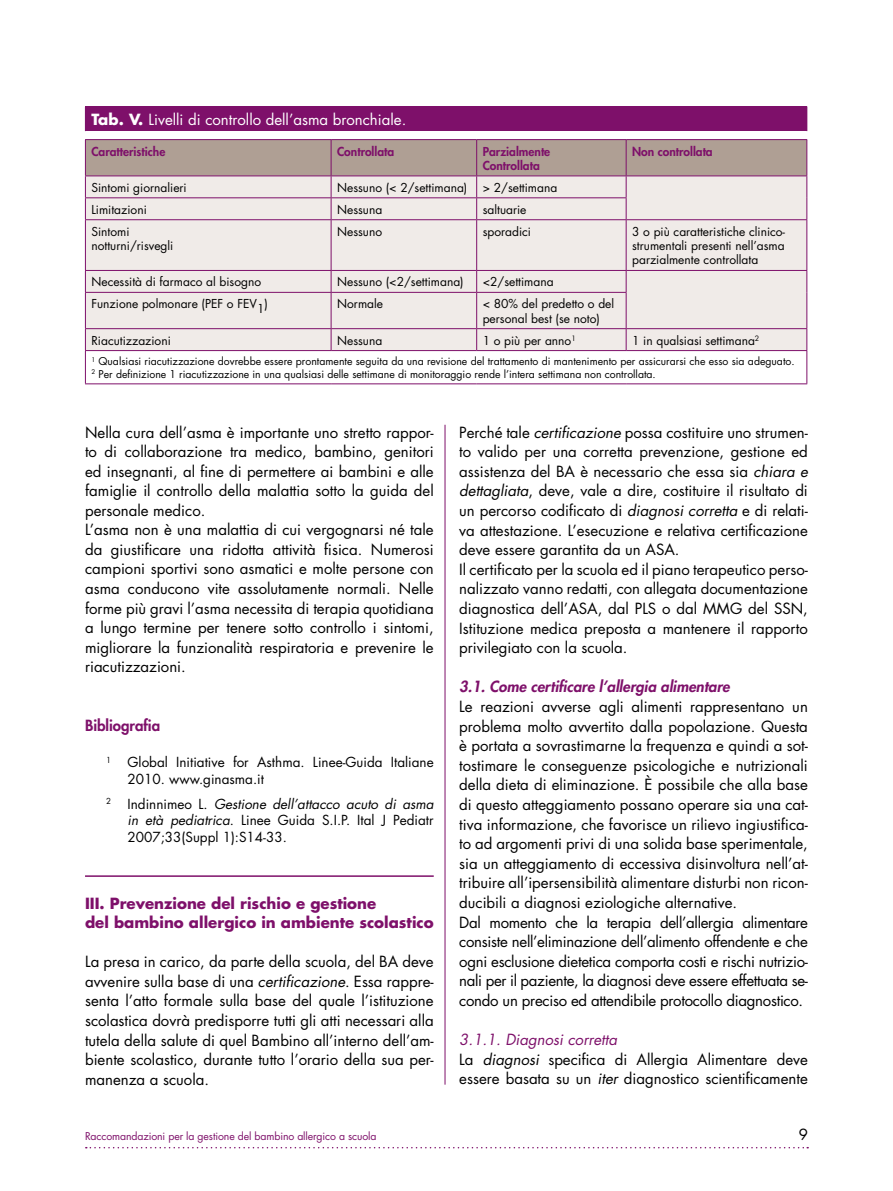
<style>
.page{position:relative;width:893px;height:1191px;background:#fff}
.page>*{position:absolute;margin:0;border:0;box-sizing:border-box;transform-origin:0 0}
.t1{font:15px/19.6px "Futura Std";color:#000}
.t2{font:700 15px/19.5px "Futura Std";color:#7e106a}
.t3{font:15px "Futura Std";color:#fff}
.t4{font:italic 800 15px "Futura Std";color:#7e106a}
.t5{font:800 15px "Futura Std";color:#7e106a}
.t6{font:13.5px/16.5px "Futura Std";color:#000}
.t7{font:12px/14.4px "Futura Std";color:#000}
.t8{font:800 12px/14.4px "Futura Std";color:#7e106a}
.t9{font:10.5px/12.6px "Futura Std";color:#000}
.t10{font:10.5px "Futura Std";letter-spacing:-.01em;color:#7e106a}
.s1{font-weight:700}
.s2{font-style:italic}
.s3{font-style:italic;color:#7e106a}
</style>
<div class="page">
<svg style="left:86px;top:1147px;width:722px;height:1px"></svg>
<hr style="left:85px;top:875px;width:349px;height:2px;background:#7e106a">
<div style="left:85px;top:107px;width:722px;height:24px;background:#7e106a"></div>
<div style="left:86px;top:220px;width:720px;height:130px;background:#f0ebe8"></div>
<hr style="left:85px;top:106px;width:246px;height:1px;background:#7e106a">
<hr style="left:331px;top:106px;width:146px;height:1px;background:#7e106a">
<hr style="left:477px;top:106px;width:149px;height:1px;background:#7e106a">
<hr style="left:626px;top:106px;width:181px;height:1px;background:#7e106a">
<hr style="left:85px;top:139px;width:246px;height:1px;background:#7e106a">
<hr style="left:331px;top:139px;width:146px;height:1px;background:#7e106a">
<hr style="left:477px;top:139px;width:149px;height:1px;background:#7e106a">
<hr style="left:626px;top:139px;width:181px;height:1px;background:#7e106a">
<svg style="left:85px;top:140px;width:722px;height:79px;background:#cfc2bf"></svg>
<hr style="left:85px;top:219px;width:246px;height:1px;background:#7e106a">
<hr style="left:85px;top:220px;width:1px;height:50px;background:#7e106a">
<hr style="left:331px;top:219px;width:146px;height:1px;background:#7e106a">
<hr style="left:331px;top:220px;width:1px;height:50px;background:#7e106a">
<hr style="left:477px;top:219px;width:149px;height:1px;background:#7e106a">
<hr style="left:476px;top:220px;width:1px;height:50px;background:#7e106a">
<hr style="left:626px;top:219px;width:181px;height:1px;background:#7e106a">
<hr style="left:626px;top:220px;width:1px;height:50px;background:#7e106a">
<hr style="left:806px;top:220px;width:1px;height:50px;background:#7e106a">
<hr style="left:85px;top:270px;width:246px;height:1px;background:#7e106a">
<svg style="left:85px;top:271px;width:1px;height:21px"></svg>
<hr style="left:331px;top:270px;width:146px;height:1px;background:#7e106a">
<svg style="left:331px;top:271px;width:1px;height:21px"></svg>
<hr style="left:477px;top:270px;width:149px;height:1px;background:#7e106a">
<svg style="left:476px;top:271px;width:1px;height:21px"></svg>
<hr style="left:626px;top:270px;width:181px;height:1px;background:#7e106a">
<svg style="left:626px;top:271px;width:1px;height:21px"></svg>
<svg style="left:806px;top:271px;width:1px;height:21px"></svg>
<hr style="left:806px;top:292px;width:1px;height:36px;background:#7e106a">
<hr style="left:85px;top:292px;width:246px;height:1px;background:#7e106a">
<hr style="left:85px;top:293px;width:1px;height:35px;background:#7e106a">
<hr style="left:331px;top:292px;width:146px;height:1px;background:#7e106a">
<hr style="left:331px;top:293px;width:1px;height:35px;background:#7e106a">
<hr style="left:477px;top:292px;width:149px;height:1px;background:#7e106a">
<hr style="left:476px;top:293px;width:1px;height:35px;background:#7e106a">
<hr style="left:626px;top:293px;width:1px;height:35px;background:#7e106a">
<hr style="left:85px;top:328px;width:246px;height:1px;background:#7e106a">
<svg style="left:85px;top:329px;width:1px;height:21px"></svg>
<hr style="left:331px;top:328px;width:146px;height:1px;background:#7e106a">
<svg style="left:331px;top:329px;width:1px;height:21px"></svg>
<hr style="left:477px;top:328px;width:149px;height:1px;background:#7e106a">
<svg style="left:476px;top:329px;width:1px;height:21px"></svg>
<hr style="left:626px;top:328px;width:181px;height:1px;background:#7e106a">
<svg style="left:626px;top:329px;width:1px;height:21px"></svg>
<svg style="left:806px;top:329px;width:1px;height:21px"></svg>
<hr style="left:85px;top:350px;width:246px;height:1px;background:#7e106a">
<hr style="left:85px;top:351px;width:1px;height:32px;background:#7e106a">
<hr style="left:331px;top:350px;width:146px;height:1px;background:#7e106a">
<hr style="left:477px;top:350px;width:149px;height:1px;background:#7e106a">
<hr style="left:626px;top:350px;width:181px;height:1px;background:#7e106a">
<hr style="left:806px;top:351px;width:1px;height:32px;background:#7e106a">
<hr style="left:85px;top:383px;width:246px;height:1px;background:#7e106a">
<hr style="left:331px;top:383px;width:146px;height:1px;background:#7e106a">
<hr style="left:477px;top:383px;width:149px;height:1px;background:#7e106a">
<hr style="left:626px;top:383px;width:181px;height:1px;background:#7e106a">
<hr style="left:445px;top:425px;width:1px;height:659px;background:#7e106a">
<p class="t3" style="left:91px;top:110px;width:316px"><span class="s1">Tab. V.</span> Livelli di controllo dell’asma bronchiale.</p>
<p class="t8" style="left:91px;top:144px;width:75px">Caratteristiche</p>
<p class="t8" style="left:337px;top:144px;width:59px">Controllata</p>
<p class="t8" style="left:483px;top:144px;width:69px">Parzialmente<br>Controllata</p>
<p class="t8" style="left:632px;top:144px;width:82px">Non controllata</p>
<p class="t7" style="left:91px;top:180px;width:97px">Sintomi giornalieri</p>
<p class="t7" style="left:337px;top:180px;width:132px">Nessuno (&lt; 2/settimana)</p>
<p class="t7" style="left:483px;top:180px;width:76px">&gt; 2/settimana</p>
<p class="t7" style="left:91px;top:202px;width:57px">Limitazioni</p>
<p class="t7" style="left:337px;top:202px;width:47px">Nessuna</p>
<p class="t7" style="left:483px;top:202px;width:45px">saltuarie</p>
<p class="t7" style="left:91px;top:224px;width:83px">Sintomi notturni/risvegli</p>
<p class="t7" style="left:337px;top:224px;width:47px">Nessuno</p>
<p class="t7" style="left:483px;top:224px;width:50px">sporadici</p>
<p class="t7" style="left:632px;top:224px;width:154px;text-align:justify">3 o più caratteristiche clinico&shy;strumentali presenti nell’asma parzialmente controllata</p>
<p class="t7" style="left:91px;top:275px;width:171px">Necessità di farmaco al bisogno</p>
<p class="t7" style="left:337px;top:275px;width:128px">Nessuno (&lt;2/settimana)</p>
<p class="t7" style="left:483px;top:275px;width:72px">&lt;2/settimana</p>
<p class="t7" style="left:91px;top:297px;width:178px">Funzione polmonare (PEF o FEV1)</p>
<p class="t7" style="left:337px;top:297px;width:47px">Normale</p>
<p class="t7" style="left:483px;top:297px;width:133px">&lt; 80% del predetto o del personal best (se noto)</p>
<p class="t7" style="left:91px;top:333px;width:81px">Riacutizzazioni</p>
<p class="t7" style="left:337px;top:333px;width:47px">Nessuna</p>
<p class="t7" style="left:483px;top:333px;width:95px">1 o più per anno<sup>1</sup></p>
<p class="t7" style="left:632px;top:333px;width:129px">1 in qualsiasi settimana<sup>2</sup></p>
<p class="t9" style="left:91px;top:355px;width:705px"><sup>1</sup> Qualsiasi riacutizzazione dovrebbe essere prontamente seguita da una revisione del trattamento di mantenimento per assicurarsi che esso sia adeguato.<br><sup>2</sup> Per definizione 1 riacutizzazione in una qualsiasi delle settimane di monitoraggio rende l’intera settimana non controllata.</p>
<p class="t1" style="left:85px;top:422px;width:350px">Nella cura dell’asma è importante uno stretto rappor&shy;to di collaborazione tra medico, bambino, genitori ed insegnanti, al fine di permettere ai bambini e alle famiglie il controllo della malattia sotto la guida del personale medico.<br>L’asma non è una malattia di cui vergognarsi né tale da giustificare una ridotta attività fisica. Numerosi campioni sportivi sono asmatici e molte persone con asma conducono vite assolutamente normali. Nelle forme più gravi l’asma necessita di terapia quotidiana a lungo termine per tenere sotto controllo i sintomi, migliorare la funzionalità respiratoria e prevenire le riacutizzazioni.</p>
<p class="t5" style="left:85px;top:716px;width:77px">Bibliografia</p>
<p class="t6" style="left:128px;top:754px;width:308px;text-indent:-21px"><sup>1</sup> Global Initiative for Asthma. Linee-Guida Italiane<br>2010. www.ginasma.it</p>
<p class="t6" style="left:128px;top:795px;width:308px;text-align:justify;text-indent:-21px"><sup>2</sup> Indinnimeo L. <span class="s2">Gestione dell’attacco acuto di asma in età pediatrica</span>. Linee Guida S.I.P. Ital J Pediatr 2007;33(Suppl 1):S14-33.</p>
<p class="t2" style="left:85px;top:893px;width:350px">III . Prevenzione del rischio e gestione<br>del bambino allergico in ambiente scolastico</p>
<p class="t1" style="left:85px;top:952px;width:350px;text-align:justify">La presa in carico, da parte della scuola, del BA deve avvenire sulla base di una <span class="s2">certificazione</span>. Essa rappre&shy;senta l’atto formale sulla base del quale l’istituzione scolastica dovrà predisporre tutti gli atti necessari alla tutela della salute di quel Bambino all’interno dell’am&shy;biente scolastico, durante tutto l’orario della sua per&shy;manenza a scuola.</p>
<p class="t1" style="left:459px;top:422px;width:350px">Perché tale <span class="s2">certificazione</span> possa costituire uno strumen&shy;to valido per una corretta prevenzione, gestione ed assistenza del BA è necessario che essa sia <span class="s2">chiara e dettagliata</span>, deve, vale a dire, costituire il risultato di un percorso codificato di <span class="s2">diagnosi corretta</span> e di relati&shy;va attestazione. L’esecuzione e relativa certificazione deve essere garantita da un ASA.<br>Il certificato per la scuola ed il piano terapeutico perso&shy;nalizzato vanno redatti, con allegata documentazione diagnostica dell’ASA, dal PLS o dal MMG del SSN, Istituzione medica preposta a mantenere il rapporto privilegiato con la scuola.</p>
<p class="t4" style="left:459px;top:677px;width:272px">3.1. Come certificare l’allergia alimentare</p>
<p class="t1" style="left:459px;top:697px;width:350px">Le reazioni avverse agli alimenti rappresentano un problema molto avvertito dalla popolazione. Questa è portata a sovrastimarne la frequenza e quindi a sot&shy;tostimare le conseguenze psicologiche e nutrizionali della dieta di eliminazione. È possibile che alla base di questo atteggiamento possano operare sia una cat&shy;tiva informazione, che favorisce un rilievo ingiustifica&shy;to ad argomenti privi di una solida base sperimentale, sia un atteggiamento di eccessiva disinvoltura nell’at&shy;tribuire all’ipersensibilità alimentare disturbi non ricon&shy;ducibili a diagnosi eziologiche alternative.<br>Dal momento che la terapia dell’allergia alimentare consiste nell’eliminazione dell’alimento offendente e che ogni esclusione dietetica comporta costi e rischi nutrizio&shy;nali per il paziente, la diagnosi deve essere effettuata se&shy;condo un preciso ed attendibile protocollo diagnostico.</p>
<p class="t1" style="left:459px;top:1030px;width:350px"><span class="s3">3.1.1. Diagnosi corretta<br></span>La <span class="s2">diagnosi</span> specifica di Allergia Alimentare deve essere basata su un <span class="s2">iter</span> diagnostico scientificamente</p>
<p class="t10" style="left:85px;top:1129px;width:293px">Raccomandazioni per la gestione del bambino allergico a scuola</p>
<p class="t1" style="left:799px;top:1124px;width:11px">9</p>
</div>
